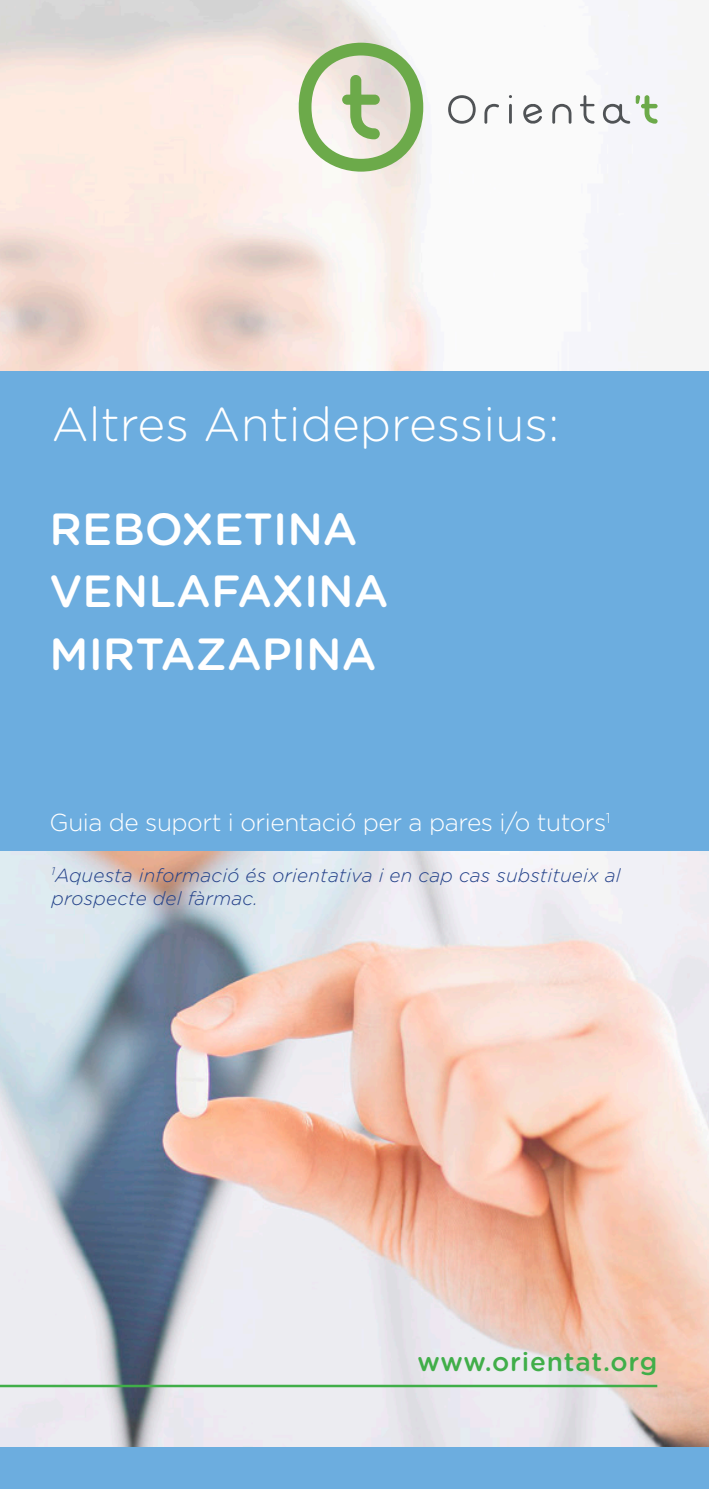
<style>
.page{position:relative;width:709px;height:1489px;background:#fff}
.page>*{position:absolute;margin:0;border:0;box-sizing:border-box;transform-origin:0 0}
.t1{font:300 47.5px "Gotham Rounded";color:#fff}
.t2{font:500 45px "Gotham Rounded";color:#fff}
.t3{font:500 26.25px "Gotham Rounded";letter-spacing:.03em;color:#40ae49}
.t4{font:300 24.5px "Gotham Rounded";letter-spacing:-.02em;color:#fff}
.t5{font:italic 300 19px/22.8px "Gotham Rounded";letter-spacing:.01em;color:#234189}
</style>
<div class="page">
<img style="left:0;top:0;width:709px;height:1447px">
<svg style="left:299px;top:43px;width:124px;height:129px"></svg>
<svg style="left:448px;top:95px;width:27px;height:29px"></svg>
<svg style="left:484px;top:104px;width:15px;height:20px"></svg>
<svg style="left:580px;top:95px;width:14px;height:29px"></svg>
<hr style="left:509px;top:104px;width:3px;height:20px;background:#505356">
<svg style="left:521px;top:103px;width:21px;height:22px"></svg>
<svg style="left:552px;top:104px;width:19px;height:20px"></svg>
<svg style="left:603px;top:95px;width:54px;height:29px"></svg>
<div style="left:0;top:371px;width:709px;height:479px;background:#6caddf"></div>
<hr style="left:0;top:1384px;width:657px;height:2px;background:#40ae49">
<div style="left:0;top:1447px;width:709px;height:41px;background:#6caddf"></div>
<p class="t1" style="left:51px;top:393px;width:509px">Altres Antidepressius:</p>
<p class="t2" style="left:50px;top:496px;width:309px">REBOXETINA</p>
<p class="t2" style="left:50px;top:559px;width:340px">VENLAFAXINA</p>
<p class="t2" style="left:50px;top:621px;width:328px">MIRTAZAPINA</p>
<p class="t4" style="left:50px;top:806px;width:562px">Guia de suport i orientació per a pares i/o tutors<sup>1</sup></p>
<p class="t5" style="left:51px;top:862px;width:571px"><sup>1</sup>Aquesta informació és orientativa i en cap cas substitueix al prospecte del fàrmac.</p>
<p class="t3" style="left:417px;top:1343px;width:241px">www.orientat.org</p>
</div>
